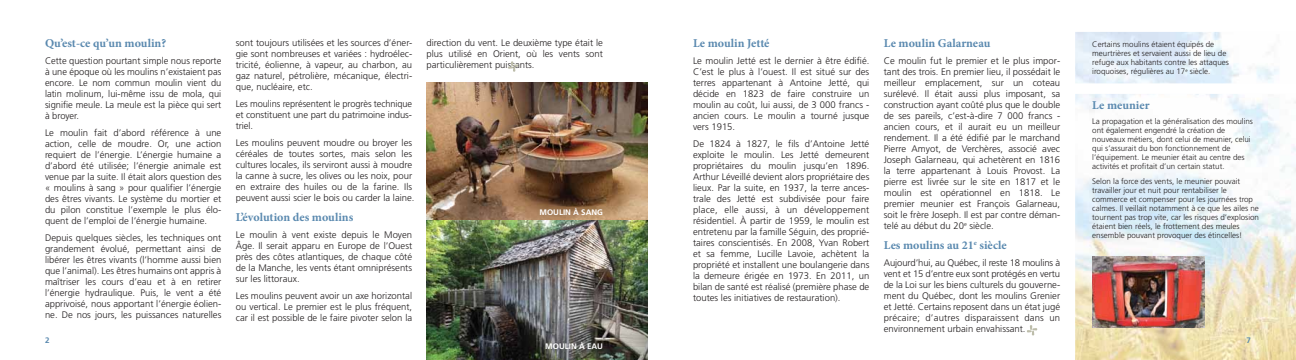
<style>
.page{position:relative;width:1296px;height:360px;background:#fff}
.page>*{position:absolute;margin:0;border:0;box-sizing:border-box;transform-origin:0 0}
.t1{font:700 12px "Minion Pro";color:#5a89af}
.t2{font:300 9.5px/11px "Frutiger";color:#231f20;text-align:justify}
.t3{font:300 8px/9px "Frutiger";color:#231f20}
.t4{font:700 8px "Frutiger";color:#fff}
.t5{font:700 8px "Frutiger";color:#5a89af}
</style>
<div class="page">
<img style="left:1075px;top:32px;width:221px;height:328px">
<img style="left:427px;top:83px;width:221px;height:277px">
<svg style="left:508px;top:61px;width:10px;height:11px"></svg>
<svg style="left:1027px;top:325px;width:10px;height:10px"></svg>
<img style="left:1092px;top:257px;width:112px;height:70px">
<p class="t1" style="left:45px;top:35px;width:123px">Qu’est-ce qu’un moulin?</p>
<p class="t2" style="left:45px;top:56px;width:178px">Cette question pourtant simple nous reporte à une époque où les moulins n’existaient pas encore. Le nom commun moulin vient du latin molinum, lui-même issu de mola, qui signifie meule. La meule est la pièce qui sert à broyer.</p>
<p class="t2" style="left:45px;top:128px;width:178px">Le moulin fait d’abord référence à une action, celle de moudre. Or, une action requiert de l’énergie. L’énergie humaine a d’abord été utilisée; l’énergie animale est venue par la suite. Il était alors question des « moulins à sang » pour qualifier l’énergie des êtres vivants. Le système du mortier et du pilon constitue l’exemple le plus élo&shy;quent de l’emploi de l’énergie humaine.</p>
<p class="t2" style="left:45px;top:233px;width:178px">Depuis quelques siècles, les techniques ont grandement évolué, permettant ainsi de libérer les êtres vivants (l’homme aussi bien que l’animal). Les êtres humains ont appris à maîtriser les cours d’eau et à en retirer l’énergie hydraulique. Puis, le vent a été apprivoisé, nous apportant l’énergie éolien&shy;ne. De nos jours, les puissances naturelles</p>
<p class="t2" style="left:236px;top:37px;width:178px">sont toujours utilisées et les sources d’éner&shy;gie sont nombreuses et variées : hydroélec&shy;tricité, éolienne, à vapeur, au charbon, au gaz naturel, pétrolière, mécanique, électri&shy;que, nucléaire, etc.</p>
<p class="t2" style="left:236px;top:98px;width:178px">Les moulins représentent le progrès technique et constituent une part du patrimoine indus&shy;triel.</p>
<p class="t2" style="left:236px;top:137px;width:180px;text-align:left">Les moulins peuvent moudre ou broyer les céréales de toutes sortes, mais selon les cultures locales, ils serviront aussi à moudre la canne à sucre, les olives ou les noix, pour en extraire des huiles ou de la farine. Ils peuvent aussi scier le bois ou carder la laine.</p>
<p class="t1" style="left:236px;top:209px;width:119px">L’évolution des moulins</p>
<p class="t2" style="left:236px;top:229px;width:178px">Le moulin à vent existe depuis le Moyen Âge. Il serait apparu en Europe de l’Ouest près des côtes atlantiques, de chaque côté de la Manche, les vents étant omniprésents sur les littoraux.</p>
<p class="t2" style="left:236px;top:290px;width:178px">Les moulins peuvent avoir un axe horizontal ou vertical. Le premier est le plus fréquent, car il est possible de le faire pivoter selon la</p>
<p class="t2" style="left:427px;top:37px;width:178px">direction du vent. Le deuxième type était le plus utilisé en Orient, où les vents sont particulièrement puissants.</p>
<p class="t4" style="left:539px;top:208px;width:65px">MOULIN À SANG</p>
<p class="t1" style="left:693px;top:35px;width:78px">Le moulin Jetté</p>
<p class="t2" style="left:693px;top:56px;width:178px">Le moulin Jetté est le dernier à être édifié.<br>C’est le plus à l’ouest. Il est situé sur des terres appartenant à Antoine Jetté, qui décide en 1823 de faire construire un moulin au coût, lui aussi, de 3 000 francs - ancien cours. Le moulin a tourné jusque vers 1915.</p>
<p class="t2" style="left:693px;top:139px;width:178px">De 1824 à 1827, le fils d’Antoine Jetté exploite le moulin. Les Jetté demeurent propriétaires du moulin jusqu’en 1896.<br>Arthur Léveillé devient alors propriétaire des lieux. Par la suite, en 1937, la terre ances&shy;trale des Jetté est subdivisée pour faire place, elle aussi, à un développement résidentiel. À partir de 1959, le moulin est entretenu par la famille Séguin, des proprié&shy;taires conscientisés. En 2008, Yvan Robert et sa femme, Lucille Lavoie, achètent la propriété et installent une boulangerie dans la demeure érigée en 1973. En 2011, un bilan de santé est réalisé (première phase de toutes les initiatives de restauration).</p>
<p class="t1" style="left:884px;top:35px;width:108px">Le moulin Galarneau</p>
<p class="t2" style="left:884px;top:56px;width:178px">Ce moulin fut le premier et le plus impor&shy;tant des trois. En premier lieu, il possédait le meilleur emplacement, sur un coteau surélevé. Il était aussi plus imposant, sa construction ayant coûté plus que le double de ses pareils, c’est-à-dire 7 000 francs - ancien cours, et il aurait eu un meilleur rendement. Il a été édifié par le marchand Pierre Amyot, de Verchères, associé avec Joseph Galarneau, qui achetèrent en 1816 la terre appartenant à Louis Provost. La pierre est livrée sur le site en 1817 et le moulin est opérationnel en 1818. Le premier meunier est François Galarneau, soit le frère Joseph. Il est par contre déman&shy;telé au début du 20<sup>e</sup> siècle.</p>
<p class="t1" style="left:884px;top:237px;width:124px">Les moulins au 21<sup>e</sup> siècle</p>
<p class="t2" style="left:884px;top:258px;width:178px">Aujourd’hui, au Québec, il reste 18 moulins à vent et 15 d’entre eux sont protégés en vertu de la Loi sur les biens culturels du gouverne&shy;ment du Québec, dont les moulins Grenier et Jetté. Certains reposent dans un état jugé précaire; d’autres disparaissent dans un environnement urbain envahissant.</p>
<p class="t3" style="left:1092px;top:40px;width:138px">Certains moulins étaient équipés de meurtrières et servaient aussi de lieu de refuge aux habitants contre les attaques iroquoises, régulières au 17<sup>e</sup> siècle.</p>
<p class="t1" style="left:1092px;top:96px;width:59px">Le meunier</p>
<p class="t3" style="left:1092px;top:116px;width:162px">La propagation et la généralisation des moulins ont également engendré la création de nouveaux métiers, dont celui de meunier, celui qui s’assurait du bon fonctionnement de l’équipement. Le meunier était au centre des activités et profitait d’un certain statut.</p>
<p class="t3" style="left:1092px;top:176px;width:168px">Selon la force des vents, le meunier pouvait travailler jour et nuit pour rentabiliser le commerce et compenser pour les journées trop calmes. Il veillait notamment à ce que les ailes ne tournent pas trop vite, car les risques d’explosion étaient bien réels, le frottement des meules ensemble pouvant provoquer des étincelles!</p>
<p class="t5" style="left:45px;top:335px;width:6px">2</p>
<p class="t5" style="left:1247px;top:335px;width:6px">7</p>
<p class="t4" style="left:545px;top:342px;width:59px">MOULIN À EAU</p>
</div>
